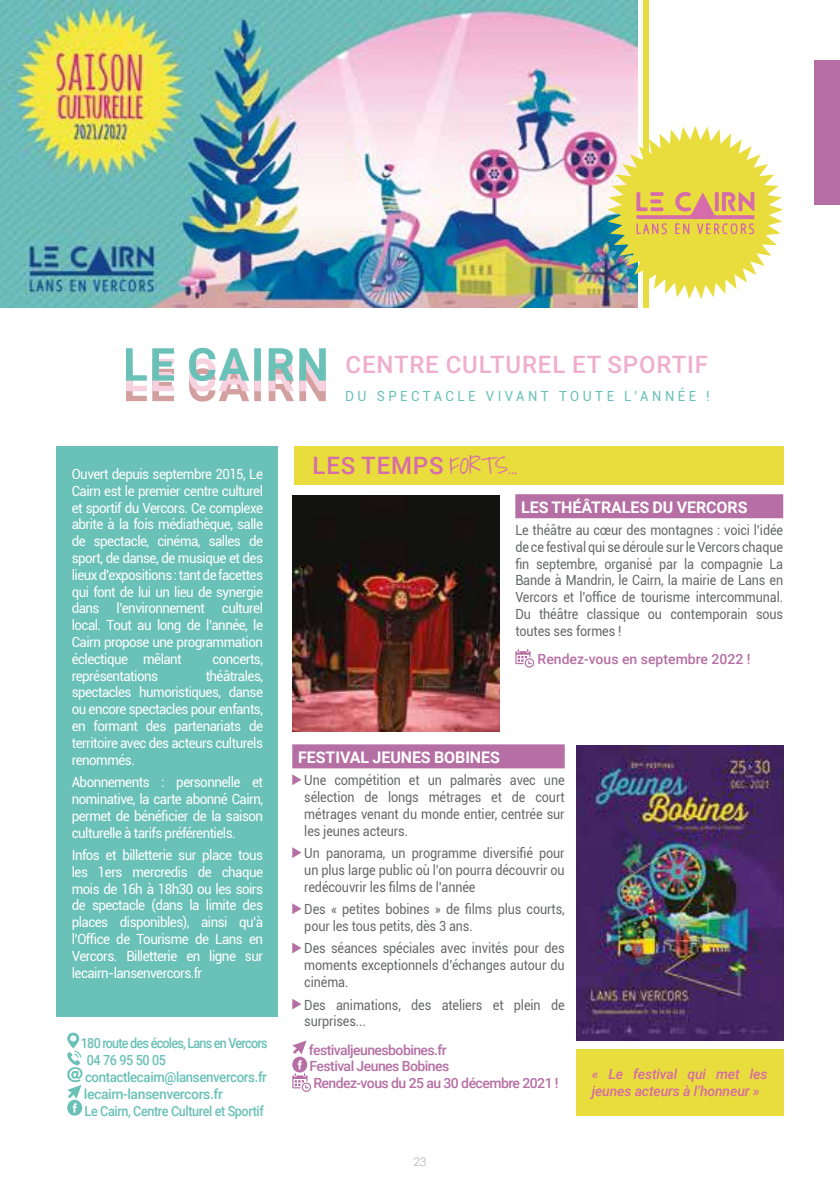
<style>
.page{position:relative;width:840px;height:1191px;background:#fff}
.page>*{position:absolute;margin:0;border:0;box-sizing:border-box;transform-origin:0 0}
.t1{font:500 24px "Roboto";letter-spacing:.035em;color:#efaecd}
.t2{font:500 24px "Roboto";letter-spacing:.035em;color:#d76caa}
.t3{font:700 16px "Roboto";letter-spacing:-.005em;color:#fff}
.t4{font:14px/16.8px "Roboto";letter-spacing:-.04em;color:#fff;text-align:justify;scale:.95 1}
.t5{font:14px/16.8px "Roboto";letter-spacing:-.01em;color:#676869;text-align:justify;scale:.9 1}
.t6{font:500 14px/16.8px "Roboto";letter-spacing:-.03em;color:#6ac1b8;scale:.9 1}
.t7{font:500 14px/16.8px "Roboto";letter-spacing:-.04em;color:#b56fa4}
.t8{font:italic 500 14px/16.8px "Roboto";letter-spacing:-.01em;color:#d66aa6}
.t9{font:14px "Roboto";letter-spacing:.26em;color:#6ac1b8;scale:.95 1}
.t10{font:500 14px "Roboto";color:#b56fa4}
.t11{font:300 12px "Roboto";color:#acaaab}
.s1{font-family:"Shadows Into";font-weight:300}
</style>
<div class="page">
<div style="left:643px;top:0;width:6px;height:307px;background:#e8dd3d"></div>
<div style="left:575px;top:1049px;width:207px;height:66px;background:#e8dd3d"></div>
<div style="left:294px;top:446px;width:488px;height:39px;background:#e8dd3d"></div>
<svg style="left:126px;top:348px;width:199px;height:53px"></svg>
<div style="left:57px;top:446px;width:221px;height:570px;background:#6ac1b8"></div>
<img style="left:0;top:0;width:637px;height:307px">
<img style="left:292px;top:495px;width:207px;height:236px">
<img style="left:576px;top:745px;width:206px;height:295px">
<svg style="left:67px;top:1032px;width:16px;height:83px"></svg>
<div style="left:515px;top:494px;width:267px;height:24px;background:#b56fa4"></div>
<svg style="left:515px;top:649px;width:19px;height:18px"></svg>
<div style="left:292px;top:744px;width:272px;height:24px;background:#b56fa4"></div>
<svg style="left:292px;top:774px;width:9px;height:11px"></svg>
<svg style="left:292px;top:847px;width:9px;height:11px"></svg>
<svg style="left:292px;top:903px;width:9px;height:11px"></svg>
<svg style="left:292px;top:942px;width:9px;height:11px"></svg>
<svg style="left:292px;top:998px;width:9px;height:11px"></svg>
<svg style="left:292px;top:1040px;width:19px;height:52px"></svg>
<div style="left:813px;top:60px;width:26px;height:145px;background:#b56fa4"></div>
<svg style="left:607px;top:126px;width:175px;height:173px"></svg>
<p class="t4" style="left:72px;top:465px;width:203px">Ouvert depuis septembre 2015, Le Cairn est le premier centre culturel et sportif du Vercors. Ce complexe abrite à la fois médiathèque, salle de spectacle, cinéma, salles de sport, de danse, de musique et des lieux d’expositions : tant de facettes qui font de lui un lieu de synergie dans l’environnement culturel local. Tout au long de l’année, le Cairn propose une programmation éclectique mêlant</p>
<p class="t4" style="left:212px;top:650px;width:55px">concerts,</p>
<p class="t4" style="left:72px;top:666px;width:203px;text-indent:134px">théâtrales, spectacles humoristiques, danse ou encore spectacles pour enfants, en formant des partenariats de territoire avec des acteurs culturels renommés.</p>
<p class="t4" style="left:72px;top:773px;width:203px">Abonnements : personnelle et nominative, la carte abonné Cairn, permet de bénéficier de la saison culturelle à tarifs préférentiels.</p>
<p class="t4" style="left:72px;top:846px;width:203px">Infos et billetterie sur place tous les 1ers mercredis de chaque mois de 16h à 18h30 ou les soirs de spectacle (dans la limite des places disponibles), ainsi qu’à l’Office de Tourisme de Lans en Vercors. Billetterie en ligne sur lecairn-lansenvercors.fr</p>
<p class="t4" style="left:72px;top:666px;width:92px">représentations</p>
<p class="t6" style="left:81px;top:1034px;width:209px">180 route des écoles, Lans en Vercors<br>04 76 95 50 05 contactlecairn@lansenvercors.fr lecairn-lansenvercors.fr<br>Le Cairn, Centre Culturel et Sportif</p>
<h1 class="t1" style="left:345px;top:347px;width:364px">CENTRE CULTUREL ET SPORTIF</h1>
<p class="t9" style="left:345px;top:386px;width:385px">DU SPECTACLE VIVANT TOUTE L’ANNÉE !</p>
<h1 class="t2" style="left:312px;top:449px;width:206px">LES TEMPS <span class="s1">FORTS...</span></h1>
<p class="t3" style="left:521px;top:495px;width:228px">LES THÉÂTRALES DU VERCORS</p>
<p class="t5" style="left:515px;top:521px;width:299px">Le théâtre au cœur des montagnes : voici l’idée de ce festival qui se déroule sur le Vercors chaque fin septembre, organisé par la compagnie La Bande à Mandrin, le Cairn, la mairie de Lans en Vercors et l’office de tourisme intercommunal.<br>Du théâtre classique ou contemporain sous toutes ses formes !</p>
<p class="t10" style="left:537px;top:649px;width:214px">Rendez-vous en septembre 2022 !</p>
<p class="t3" style="left:298px;top:746px;width:203px">FESTIVAL JEUNES BOBINES</p>
<p class="t5" style="left:304px;top:771px;width:290px">Une compétition et un palmarès avec une sélection de longs métrages et de court métrages venant du monde entier, centrée sur les jeunes acteurs.</p>
<p class="t5" style="left:304px;top:844px;width:290px">Un panorama, un programme diversifié pour un plus large public où l’on pourra découvrir ou redécouvrir les films de l’année</p>
<p class="t5" style="left:304px;top:900px;width:290px">Des « petites bobines » de films plus courts, pour les tous petits, dès 3 ans.</p>
<p class="t5" style="left:304px;top:939px;width:290px">Des séances spéciales avec invités pour des moments exceptionnels d’échanges autour du cinéma.</p>
<p class="t5" style="left:304px;top:995px;width:290px">Des animations, des ateliers et plein de surprises...</p>
<p class="t7" style="left:309px;top:1040px;width:251px">festivaljeunesbobines.fr<br>Festival Jeunes Bobines<br>Rendez-vous du 25 au 30 décembre 2021 !</p>
<p class="t11" style="left:413px;top:1153px;width:15px">23</p>
<p class="t8" style="left:591px;top:1065px;width:177px">« Le festival qui met les jeunes acteurs à l’honneur »</p>
</div>
